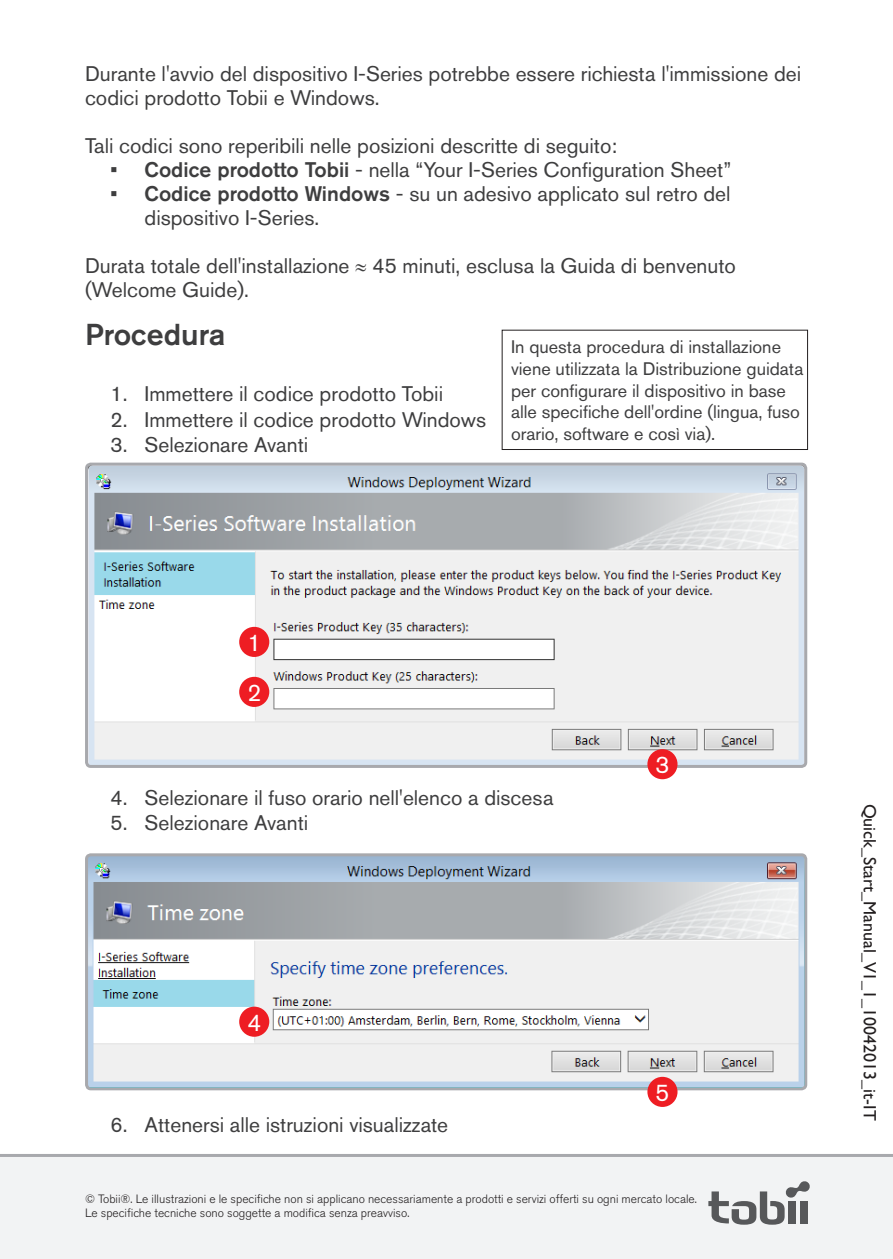
<style>
.page{position:relative;width:893px;height:1259px;background:#fff}
.page>*{position:absolute;margin:0;border:0;box-sizing:border-box;transform-origin:0 0}
.numbering{font:500 30px "Akzidenz Grotesk BE";color:#3e3e3f}
.Normal_-_Bodytext__9{font:24px "Akzidenz Grotesk BE";color:#fff}
.Normal_-_Bodytext__9-2{font:21px/24px "Akzidenz Grotesk BE";color:#3e3e3f}
.numbering-2{font:21px "Akzidenz Grotesk BE";color:#3e3e3f}
.Bullets{font:21px/24px "Akzidenz Grotesk BE";color:#3e3e3f}
.Normal_-_Bodytext__9-3{font:18px/21.6px "Akzidenz Grotesk BE";color:#3e3e3f}
.Normal_-_Bodytext__9-4{font:18px "Gill Sans Std";color:#231f20}
.numbering-3{font:300 12px "Akzidenz Grotesk BE";color:#231f20}
.s1{font-weight:500}
</style>
<div class="page">
<img style="left:89px;top:466px;width:714px;height:298px">
<div style="left:85px;top:462px;width:722px;height:306px;border:3px solid #a8a9ad;border-radius:4px"></div>
<img style="left:89px;top:857px;width:714px;height:229px">
<div style="left:85px;top:853px;width:722px;height:237px;border:3px solid #a8a9ad;border-radius:4px"></div>
<div style="left:0;top:1154px;width:893px;height:105px;background:#f2f3f4"></div>
<div style="left:502px;top:330px;width:306px;height:120px;border:1px solid #231f20"></div>
<svg style="left:708px;top:1181px;width:102px;height:43px"></svg>
<div style="left:239px;top:627px;width:30px;height:30px;background:#ee1d23;border-radius:50%"></div>
<div style="left:239px;top:677px;width:30px;height:30px;background:#ee1d23;border-radius:50%"></div>
<div style="left:647px;top:749px;width:30px;height:30px;background:#ee1d23;border-radius:50%"></div>
<div style="left:239px;top:1006px;width:30px;height:30px;background:#ee1d23;border-radius:50%"></div>
<div style="left:647px;top:1076px;width:30px;height:31px;background:#ee1d23;border-radius:50%"></div>
<p class="Normal_-_Bodytext__9-2" style="left:85px;top:62px;width:718px">Durante l'avvio del dispositivo I-Series potrebbe essere richiesta l'immissione dei codici prodotto Tobii e Windows.</p>
<p class="Normal_-_Bodytext__9-2" style="left:85px;top:134px;width:534px">Tali codici sono reperibili nelle posizioni descritte di seguito:</p>
<p class="Bullets" style="left:111px;top:158px;width:622px"><span class="s1">• Codice prodotto Tobii</span> - nella “Your I-Series Configuration Sheet”</p>
<p class="Bullets" style="left:145px;top:182px;width:587px;text-indent:-34px"><span class="s1">• Codice prodotto Windows</span> - su un adesivo applicato sul retro del dispositivo I-Series.</p>
<p class="Normal_-_Bodytext__9-2" style="left:85px;top:254px;width:652px">Durata totale dell'installazione ≈ 45 minuti, esclusa la Guida di benvenuto (Welcome Guide).</p>
<p class="numbering" style="left:85px;top:316px;width:142px">Procedura</p>
<p class="Normal_-_Bodytext__9-3" style="left:511px;top:336px;width:294px">In questa procedura di installazione viene utilizzata la Distribuzione guidata per configurare il dispositivo in base alle specifiche dell'ordine (lingua, fuso orario, software e così via).</p>
<p class="numbering-2" style="left:111px;top:381px;width:334px">1. Immettere il codice prodotto Tobii</p>
<p class="numbering-2" style="left:111px;top:407px;width:377px">2. Immettere il codice prodotto Windows</p>
<p class="numbering-2" style="left:111px;top:432px;width:199px">3. Selezionare Avanti</p>
<p class="Normal_-_Bodytext__9" style="left:247px;top:628px;width:15px">1</p>
<p class="Normal_-_Bodytext__9" style="left:247px;top:678px;width:15px">2</p>
<p class="numbering-2" style="left:111px;top:785px;width:444px">4. Selezionare il fuso orario nell'elenco a discesa</p>
<p class="numbering-2" style="left:111px;top:810px;width:199px">5. Selezionare Avanti</p>
<p class="Normal_-_Bodytext__9" style="left:247px;top:1008px;width:15px">4</p>
<p class="numbering-2" style="left:111px;top:1112px;width:339px">6. Attenersi alle istruzioni visualizzate</p>
<p class="Normal_-_Bodytext__9" style="left:656px;top:750px;width:15px">3</p>
<p class="Normal_-_Bodytext__9" style="left:656px;top:1078px;width:15px">5</p>
<p class="numbering-3" style="left:85px;top:1191px;width:613px">© Tobii®. Le illustrazioni e le specifiche non si applicano necessariamente a prodotti e servizi offerti su ogni mercato locale.</p>
<p class="numbering-3" style="left:85px;top:1206px;width:326px">Le specifiche tecniche sono soggette a modifica senza preavviso.</p>
<p class="Normal_-_Bodytext__9-4" style="left:880px;top:803px;width:318px;rotate:90deg">Quick_Start_Manual_V1_1_10042013_it-IT</p>
</div>
